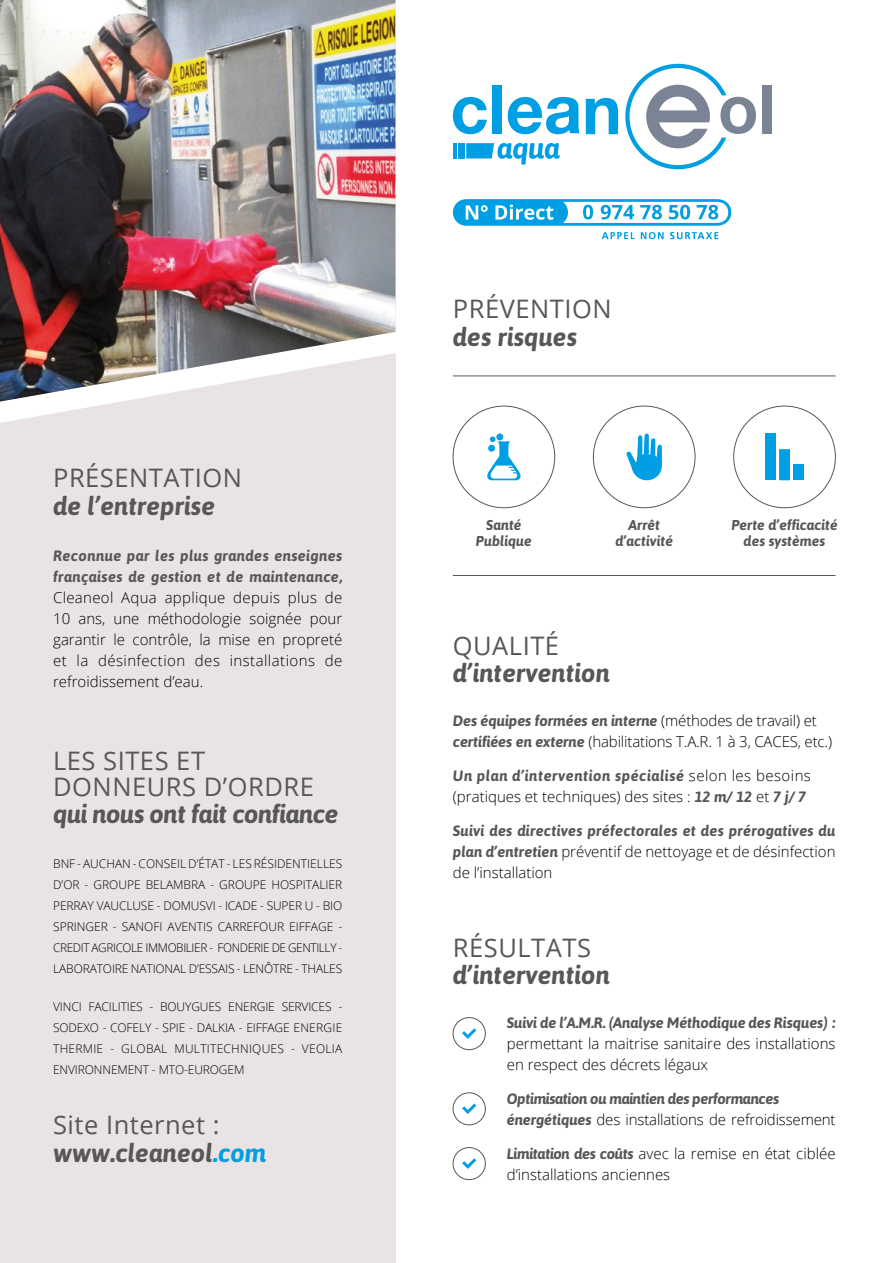
<style>
.page{position:relative;width:893px;height:1263px;background:#fff}
.page>*{position:absolute;margin:0;border:0;box-sizing:border-box;transform-origin:0 0}
.t1{font:25.5px/25.5px "Open Sans";letter-spacing:.02em;color:#575756}
.t2{font:italic 700 25.5px "Asap";color:#575756}
.t3{font:italic 700 25.5px "Asap";letter-spacing:-.02em;color:#575756}
.t4{font:300 15px/21px "Open Sans";color:#000}
.t5{font:italic 700 15px/21px "Asap";letter-spacing:.01em;color:#575756}
.t6{font:italic 700 15px "Asap";letter-spacing:-.01em;color:#575756}
.t7{font:italic 700 15px "Asap";letter-spacing:.03em;color:#575756}
.t8{font:italic 700 15px "Asap";letter-spacing:-.03em;color:#575756}
.t9{font:italic 700 14.25px/15.8px "Asap";color:#575756;text-align:center}
.t10{font:300 12px/21px "Open Sans";letter-spacing:-.01em;color:#000;text-align:justify}
.s1{color:#009fe3}
.s2{font-family:"Open Sans";font-weight:300;font-style:normal;color:#000}
.s3{font-family:"Asap";font-weight:700;font-style:italic;color:#575756}
</style>
<div class="page">
<div style="left:0;top:0;width:395px;height:1263px;background:#e9e4e3"></div>
<img style="left:0;top:0;width:395px;height:331px">
<svg style="left:0;top:331px;width:396px;height:96px"></svg>
<svg style="left:452px;top:199px;width:280px;height:41px"></svg>
<hr style="left:453px;top:376px;width:383px;height:1px;background:#575756">
<hr style="left:453px;top:575px;width:383px;height:1px;background:#575756">
<div style="left:453px;top:1147px;width:32px;height:33px;border:1px solid #575756;border-radius:50%"></div>
<div style="left:453px;top:1017px;width:32px;height:33px;border:1px solid #575756;border-radius:50%"></div>
<svg style="left:462px;top:1028px;width:14px;height:11px"></svg>
<div style="left:453px;top:1092px;width:32px;height:33px;border:1px solid #575756;border-radius:50%"></div>
<svg style="left:462px;top:1103px;width:14px;height:11px"></svg>
<svg style="left:462px;top:1158px;width:14px;height:11px"></svg>
<div style="left:458px;top:143px;width:6px;height:15px;background:#009fe3"></div>
<hr style="left:453px;top:143px;width:3px;height:15px;background:#009fe3">
<svg style="left:453px;top:97px;width:34px;height:37px"></svg>
<div style="left:492px;top:85px;width:10px;height:49px;background:#009fe3"></div>
<svg style="left:508px;top:97px;width:72px;height:37px"></svg>
<svg style="left:586px;top:98px;width:32px;height:36px"></svg>
<svg style="left:625px;top:64px;width:131px;height:105px"></svg>
<div style="left:762px;top:85px;width:10px;height:49px;background:#7a8494"></div>
<svg style="left:466px;top:143px;width:94px;height:22px"></svg>
<svg style="left:496px;top:433px;width:7px;height:7px"></svg>
<svg style="left:487px;top:436px;width:34px;height:44px"></svg>
<svg style="left:626px;top:433px;width:36px;height:48px"></svg>
<div style="left:765px;top:433px;width:11px;height:47px;background:#009fe3"></div>
<svg style="left:779px;top:449px;width:11px;height:31px"></svg>
<div style="left:793px;top:465px;width:11px;height:15px;background:#009fe3"></div>
<h1 class="t1" style="left:53px;top:465px;width:190px">PRÉSENTATION</h1>
<h1 class="t2" style="left:53px;top:491px;width:163px">de l’entreprise</h1>
<p class="t5" style="left:53px;top:545px;width:291px">Reconnue par les plus grandes enseignes françaises de gestion et de maintenance,</p>
<p class="t4" style="left:53px;top:586px;width:291px;text-align:justify">Cleaneol Aqua applique depuis plus de 10 ans, une méthodologie soignée pour garantir le contrôle, la mise en propreté et la désinfection des installations de refroidissement d’eau.</p>
<h1 class="t1" style="left:53px;top:747px;width:262px">LES SITES ET<br>DONNEURS D’ORDRE</h1>
<h1 class="t3" style="left:53px;top:799px;width:287px">qui nous ont fait confiance</h1>
<p class="t10" style="left:53px;top:853px;width:291px">BNF - AUCHAN - CONSEIL D’ÉTAT - LES RÉSIDENTIELLES D’OR - GROUPE BELAMBRA - GROUPE HOSPITALIER PERRAY VAUCLUSE - DOMUSVI - ICADE - SUPER U - BIO SPRINGER - SANOFI AVENTIS CARREFOUR EIFFAGE - CREDIT AGRICOLE IMMOBILIER - FONDERIE DE GENTILLY - LABORATOIRE NATIONAL D’ESSAIS - LENÔTRE - THALES</p>
<p class="t10" style="left:53px;top:996px;width:291px">VINCI FACILITIES - BOUYGUES ENERGIE SERVICES - SODEXO - COFELY - SPIE - DALKIA - EIFFAGE ENERGIE THERMIE - GLOBAL MULTITECHNIQUES - VEOLIA ENVIRONNEMENT - MTO-EUROGEM</p>
<h1 class="t1" style="left:53px;top:1111px;width:168px">Site Internet :</h1>
<h1 class="t2" style="left:53px;top:1138px;width:215px">www.cleaneol<span class="s1">.com</span></h1>
<h1 class="t1" style="left:453px;top:296px;width:160px">PRÉVENTION</h1>
<h1 class="t2" style="left:453px;top:322px;width:126px">des risques</h1>
<p class="t9" style="left:476px;top:517px;width:57px">Santé<br>Publique</p>
<p class="t9" style="left:615px;top:517px;width:59px">Arrêt d’activité</p>
<p class="t9" style="left:731px;top:517px;width:108px">Perte d’efficacité des systèmes</p>
<h1 class="t1" style="left:453px;top:632px;width:108px">QUALITÉ</h1>
<h1 class="t2" style="left:453px;top:658px;width:159px">d’intervention</h1>
<p class="t6" style="left:453px;top:712px;width:365px">Des équipes formées en interne <span class="s2">(méthodes de travail) et</span></p>
<p class="t4" style="left:453px;top:731px;width:381px"><span class="s3">certifiées en externe</span> (habilitations T.A.R. 1 à 3, CACES, etc.)</p>
<p class="t7" style="left:453px;top:767px;width:360px">Un plan d’intervention spécialisé <span class="s2">selon les besoins</span></p>
<p class="t4" style="left:453px;top:786px;width:355px">(pratiques et techniques) des sites : <span class="s3">12 m/ 12</span> et <span class="s3">7 j/ 7</span></p>
<p class="t5" style="left:453px;top:820px;width:384px">Suivi des directives préfectorales et des prérogatives du</p>
<p class="t4" style="left:453px;top:840px;width:384px"><span class="s3">plan d’entretien</span> préventif de nettoyage et de désinfection de l’installation</p>
<h1 class="t1" style="left:453px;top:934px;width:140px">RÉSULTATS</h1>
<h1 class="t2" style="left:453px;top:960px;width:159px">d’intervention</h1>
<p class="t6" style="left:507px;top:1014px;width:330px">Suivi de l’A.M.R. (Analyse Méthodique des Risques) :</p>
<p class="t4" style="left:507px;top:1033px;width:330px">permettant la maitrise sanitaire des installations en respect des décrets légaux</p>
<p class="t8" style="left:507px;top:1090px;width:274px">Optimisation ou maintien des performances</p>
<p class="t4" style="left:507px;top:1109px;width:330px"><span class="s3">énergétiques</span> des installations de refroidissement</p>
<p class="t4" style="left:507px;top:1142px;width:330px"><span class="s3">Limitation des coûts</span> avec la remise en état ciblée d’installations anciennes</p>
</div>
